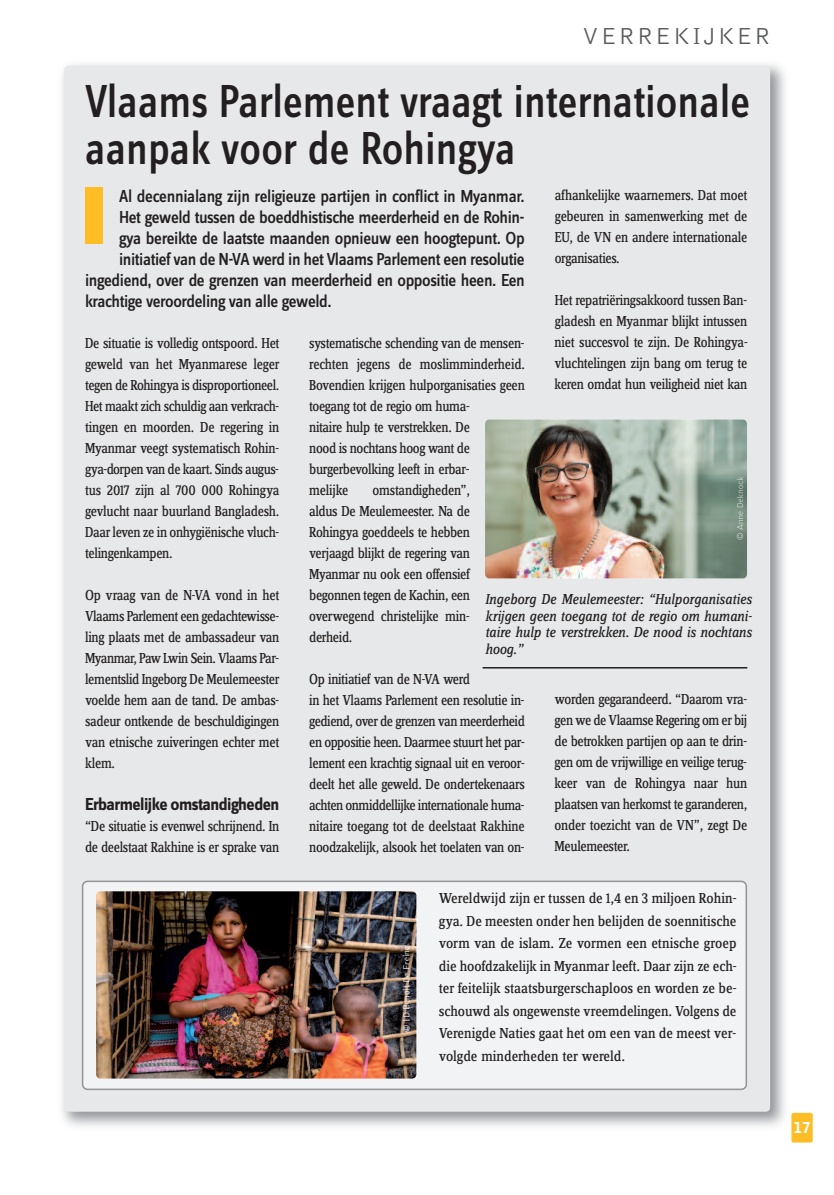
<style>
.page{position:relative;width:834px;height:1195px;background:#fff}
.page>*{position:absolute;margin:0;border:0;box-sizing:border-box;transform-origin:0 0}
.t1{font:500 48px/46.5px "Zine Sans Dis";color:#231f20;scale:.89 1}
.t2{font:300 24px "Bell Gothic Std";letter-spacing:.1em;color:#57585a}
.t3{font:500 18px "Zine Sans Dis";letter-spacing:-.025em;color:#231f20;scale:.94 1}
.t4{font:700 18px "Zine Sans Dis";letter-spacing:-.03em;color:#231f20;scale:.95 1}
.t5{font:15px/21px "Zine Serif Dis";letter-spacing:-.025em;color:#231f20;text-align:justify;scale:.95 1}
.t6{font:15px/22.5px "Zine Serif Dis";letter-spacing:-.025em;color:#231f20;text-align:justify}
.t7{font:italic 15px/16.5px "Zine Serif Dis";letter-spacing:-.005em;color:#231f20;text-align:justify}
.t8{font:900 15px "Bell Gothic Std";color:#fff}
.t9{font:300 9.15px "Bell Gothic Std";color:#fff}
</style>
<div class="page">
<img style="left:62px;top:64px;width:730px;height:1063px">
<div style="left:64px;top:66px;width:706px;height:1046px;background:#e7e8e9;border-radius:4px"></div>
<div style="left:85px;top:188px;width:17px;height:56px;background:#fdbe25"></div>
<img style="left:485px;top:419px;width:262px;height:159px;border-radius:4px">
<div style="left:791px;top:1113px;width:21px;height:29px;background:#fdbe25;border-radius:2px"></div>
<hr style="left:482px;top:667px;width:265px;height:1px;background:#231f20">
<img style="left:736px;top:476px;width:7px;height:64px">
<div style="left:82px;top:880px;width:665px;height:210px;background:#f2f3f4"></div>
<img style="left:96px;top:891px;width:320px;height:187px;border-radius:4px">
<h2 class="t2" style="left:582px;top:27px;width:189px">VERREKIJKER</h2>
<h1 class="t1" style="left:85px;top:83px;width:748px">Vlaams Parlement vraagt internationale aanpak voor de Rohingya</h1>
<p class="t3" style="left:119px;top:190px;width:433px">Al decennialang zijn religieuze partijen in conflict in Myanmar.</p>
<p class="t3" style="left:119px;top:211px;width:432px">Het geweld tussen de boeddhistische meerderheid en de Rohin-</p>
<p class="t3" style="left:119px;top:232px;width:433px">gya bereikte de laatste maanden opnieuw een hoogtepunt. Op</p>
<p class="t3" style="left:119px;top:253px;width:433px">initiatief van de N-VA werd in het Vlaams Parlement een resolutie</p>
<p class="t3" style="left:85px;top:274px;width:469px">ingediend, over de grenzen van meerderheid en oppositie heen. Een</p>
<p class="t3" style="left:85px;top:295px;width:264px">krachtige veroordeling van alle geweld.</p>
<p class="t5" style="left:554px;top:186px;width:204px">afhankelijke waarnemers. Dat moet gebeuren in samenwerking met de EU, de VN en andere internationale organisaties.</p>
<p class="t5" style="left:554px;top:291px;width:205px">Het repatriëringsakkoord tussen Ban&shy;gladesh en Myanmar blijkt intussen niet succesvol te zijn. De Rohingya&shy;vluchtelingen zijn bang om terug te keren omdat hun veiligheid niet kan</p>
<p class="t5" style="left:85px;top:334px;width:206px">De situatie is volledig ontspoord. Het geweld van het Myanmarese leger tegen de Rohingya is disproportioneel.<br>Het maakt zich schuldig aan verkrach&shy;tingen en moorden. De regering in Myanmar veegt systematisch Rohin&shy;gya-dorpen van de kaart. Sinds augus&shy;tus 2017 zijn al 700 000 Rohingya gevlucht naar buurland Bangladesh.<br>Daar leven ze in onhygiënische vluch&shy;telingenkampen.</p>
<p class="t5" style="left:85px;top:586px;width:206px">Op vraag van de N-VA vond in het Vlaams Parlement een gedachtewisse&shy;ling plaats met de ambassadeur van Myanmar, Paw Lwin Sein. Vlaams Par&shy;lementslid Ingeborg De Meulemeester voelde hem aan de tand. De ambas&shy;sadeur ontkende de beschuldigingen van etnische zuiveringen echter met klem.</p>
<p class="t4" style="left:85px;top:798px;width:206px">Erbarmelijke omstandigheden</p>
<p class="t5" style="left:85px;top:817px;width:206px">“De situatie is evenwel schrijnend. In de deelstaat Rakhine is er sprake van</p>
<p class="t5" style="left:309px;top:334px;width:228px;text-align:left">systematische schending van de mensen&shy;rechten jegens de moslimminderheid.<br>Bovendien krijgen hulporganisaties geen toegang tot de regio om huma-<br>nitaire hulp te verstrekken. De<br>nood is nochtans hoog want de burgerbevolking leeft in erbar-<br>melijke</p>
<p class="t5" style="left:309px;top:481px;width:171px;text-indent:63px">omstandigheden”, aldus De Meulemeester. Na de Rohingya goeddeels te hebben verjaagd blijkt de regering van Myanmar nu ook een offensief begonnen tegen de Kachin, een overwegend christelijke min&shy;derheid.</p>
<p class="t5" style="left:309px;top:670px;width:228px;text-align:left">Op initiatief van de N-VA werd<br>in het Vlaams Parlement een resolutie in&shy;gediend, over de grenzen van meerderheid en oppositie heen. Daarmee stuurt het par&shy;lement een krachtig signaal uit en veroor&shy;deelt het alle geweld. De ondertekenaars achten onmiddellijke internationale huma&shy;nitaire toegang tot de deelstaat Rakhine noodzakelijk, alsook het toelaten van on-</p>
<p class="t7" style="left:485px;top:592px;width:268px">Ingeborg De Meulemeester: “Hulporganisaties krijgen geen toegang tot de regio om humani&shy;taire hulp te verstrekken. De nood is nochtans hoog.”</p>
<p class="t5" style="left:554px;top:690px;width:204px">worden gegarandeerd. “Daarom vra&shy;gen we de Vlaamse Regering om er bij de betrokken partijen op aan te drin&shy;gen om de vrijwillige en veilige terug&shy;keer van de Rohingya naar hun plaatsen van herkomst te garanderen, onder toezicht van de VN”, zegt De Meulemeester.</p>
<p class="t9" style="left:403px;top:1032px;width:87px;rotate:-90deg">© ID Benoit De Freine</p>
<p class="t6" style="left:439px;top:888px;width:299px">Wereldwijd zijn er tussen de 1,4 en 3 miljoen Rohin&shy;gya. De meesten onder hen belijden de soennitische vorm van de islam. Ze vormen een etnische groep die hoofdzakelijk in Myanmar leeft. Daar zijn ze ech&shy;ter feitelijk staatsburgerschaploos en worden ze be&shy;schouwd als ongewenste vreemdelingen. Volgens de Verenigde Naties gaat het om een van de meest ver&shy;volgde minderheden ter wereld.</p>
<p class="t8" style="left:793px;top:1121px;width:18px">17</p>
</div>
